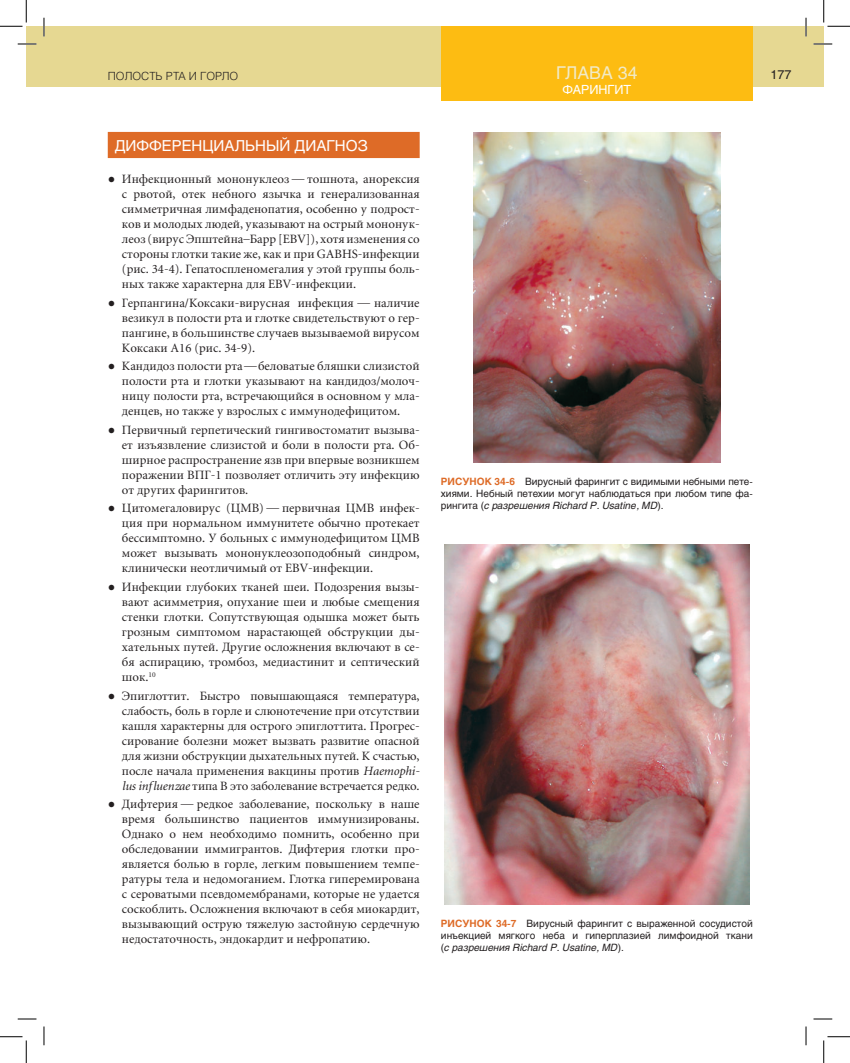
<style>
.page{position:relative;width:850px;height:1063px;background:#fff}
.page>*{position:absolute;margin:0;border:0;box-sizing:border-box;transform-origin:0 0}
.t1{font:17.5px "Helios";color:#f1eac6}
.t2{font:15px "Helios";color:#fff}
.t3{font:12.5px/15px "Miniature";color:#231f20;text-align:justify}
.t4{font:12.5px "Helios";color:#fff}
.t5{font:12.5px "Helios";color:#231f20}
.t6{font:300 11.25px "Helios";color:#231f20}
.t7{font:10px/12px "Helios";color:#231f20;text-align:justify}
.s1{font-family:"Franklin Gothic"}
.s2{font-style:italic}
.s3{font-weight:700;color:#de6b27}
</style>
<div class="page">
<div style="left:26px;top:26px;width:18px;height:60px;background:#e6d892"></div>
<div style="left:44px;top:26px;width:779px;height:60px;background:#e6d892"></div>
<div style="left:441px;top:26px;width:312px;height:75px;background:#fdbc12"></div>
<div style="left:108px;top:132px;width:312px;height:26px;background:#de6b27"></div>
<img style="left:445px;top:544px;width:304px;height:360px">
<img style="left:473px;top:133px;width:247px;height:330px">
<svg style="left:18px;top:43px;width:18px;height:2px"></svg>
<svg style="left:813px;top:43px;width:19px;height:2px"></svg>
<svg style="left:18px;top:1018px;width:18px;height:1px"></svg>
<svg style="left:813px;top:1018px;width:19px;height:1px"></svg>
<svg style="left:43px;top:18px;width:2px;height:18px"></svg>
<svg style="left:43px;top:1026px;width:2px;height:19px"></svg>
<svg style="left:805px;top:18px;width:2px;height:18px"></svg>
<svg style="left:805px;top:1026px;width:2px;height:19px"></svg>
<svg style="left:0;top:0;width:27px;height:27px"></svg>
<svg style="left:0;top:1036px;width:27px;height:26px"></svg>
<svg style="left:823px;top:0;width:27px;height:27px"></svg>
<svg style="left:823px;top:1036px;width:27px;height:26px"></svg>
<p class="t6" style="left:108px;top:69px;width:130px">Полость рта и го рло</p>
<h1 class="t1" style="left:556px;top:62px;width:83px">глава 34</h1>
<p class="t5" style="left:770px;top:68px;width:23px">177</p>
<p class="t4" style="left:562px;top:82px;width:70px">Фарингит</p>
<p class="t2" style="left:115px;top:136px;width:254px">Дифференциальный диагноз</p>
<p class="t3" style="left:122px;top:172px;width:299px;text-indent:-14px"><span class="s1">●</span> Инфекционный мононуклеоз — тошнота, анорексия с рвотой, отек небного язычка и генерализованная симметричная лимфаденопатия, особенно у подрост‑ ков и молодых людей, указывают на острый мононук‑ леоз (вирус Эпштейна–Барр [EBV]), хотя изменения со стороны глотки такие же, как и при GABHS-инфекции (рис. 34‑4). Гепатоспленомегалия у этой группы боль‑ ных также характерна для EBV-инфекции.</p>
<p class="t3" style="left:122px;top:295px;width:299px;text-indent:-14px"><span class="s1">●</span> Герпангина/Коксаки-вирусная инфекция — наличие везикул в полости рта и глотке свидетельствуют о гер‑ пангине, в большинстве случаев вызываемой вирусом Коксаки A16 (рис. 34‑9).</p>
<p class="t3" style="left:122px;top:359px;width:299px;text-indent:-14px"><span class="s1">●</span> Кандидоз полости рта—беловатые бляшки слизистой полости рта и глотки указывают на кандидоз/молоч‑ ницу полости рта, встречающийся в основном у мла‑ денцев, но также у взрослых с иммунодефицитом.</p>
<p class="t3" style="left:122px;top:423px;width:299px;text-indent:-14px"><span class="s1">●</span> Первичный герпетический гингивостоматит вызыва‑ ет изъязвление слизистой и боли в полости рта. Об‑ ширное распространение язв при впервые возникшем поражении ВПГ‑1 позволяет отличить эту инфекцию от других фарингитов.</p>
<p class="t3" style="left:122px;top:501px;width:299px;text-indent:-14px"><span class="s1">●</span> Цитомегаловирус (ЦМВ) — первичная ЦМВ инфек‑ ция при нормальном иммунитете обычно протекает бессимптомно. У больных с иммунодефицитом ЦМВ может вызывать мононуклеозоподобный синдром, клинически неотличимый от EBV-инфекции.</p>
<p class="t3" style="left:122px;top:580px;width:299px;text-indent:-14px"><span class="s1">●</span> Инфекции глубоких тканей шеи. Подозрения вызы‑ вают асимметрия, опухание шеи и любые смещения стенки глотки. Сопутствующая одышка может быть грозным симптомом нарастающей обструкции ды‑ хательных путей. Другие осложнения включают в се‑ бя аспирацию, тромбоз, медиастинит и септический шок.<sup>10</sup></p>
<p class="t3" style="left:122px;top:688px;width:299px;text-indent:-14px"><span class="s1">●</span> Эпиглоттит. Быстро повышающаяся температура, слабость, боль в горле и слюнотечение при отсутствии кашля характерны для острого эпиглоттита. Прогрес‑ сирование болезни может вызвать развитие опасной для жизни обструкции дыхательных путей. К счастью, после начала применения вакцины против <span class="s2">Haemophi&shy;lus influenzae</span> типа В это заболевание встречается редко.</p>
<p class="t3" style="left:122px;top:797px;width:299px;text-indent:-14px"><span class="s1">●</span> Дифтерия — редкое заболевание, поскольку в наше время большинство пациентов иммунизированы.<br>Однако о нем необходимо помнить, особенно при обследовании иммигрантов. Дифтерия глотки про‑ является болью в горле, легким повышением темпе‑ ратуры тела и недомоганием. Глотка гиперемирована с сероватыми псевдомембранами, которые не удается соскоблить. Осложнения включают в себя миокардит, вызывающий острую тяжелую застойную сердечную недостаточность, эндокардит и нефропатию.</p>
<p class="t7" style="left:441px;top:475px;width:313px"><span class="s3">Рисунок 34‑6</span> Вирусный фарингит с видимыми небными пете‑ хиями. Небный петехии могут наблюдаться при любом типе фа‑ рингита (<span class="s2">с разрешения Richard P. Usatine, MD</span>).</p>
<p class="t7" style="left:441px;top:916px;width:313px"><span class="s3">Рисунок 34‑7</span> Вирусный фарингит с выраженной сосудистой инъекцией мягкого неба и гиперплазией лимфоидной ткани (<span class="s2">с разрешения Richard P. Usatine, MD</span>).</p>
</div>
